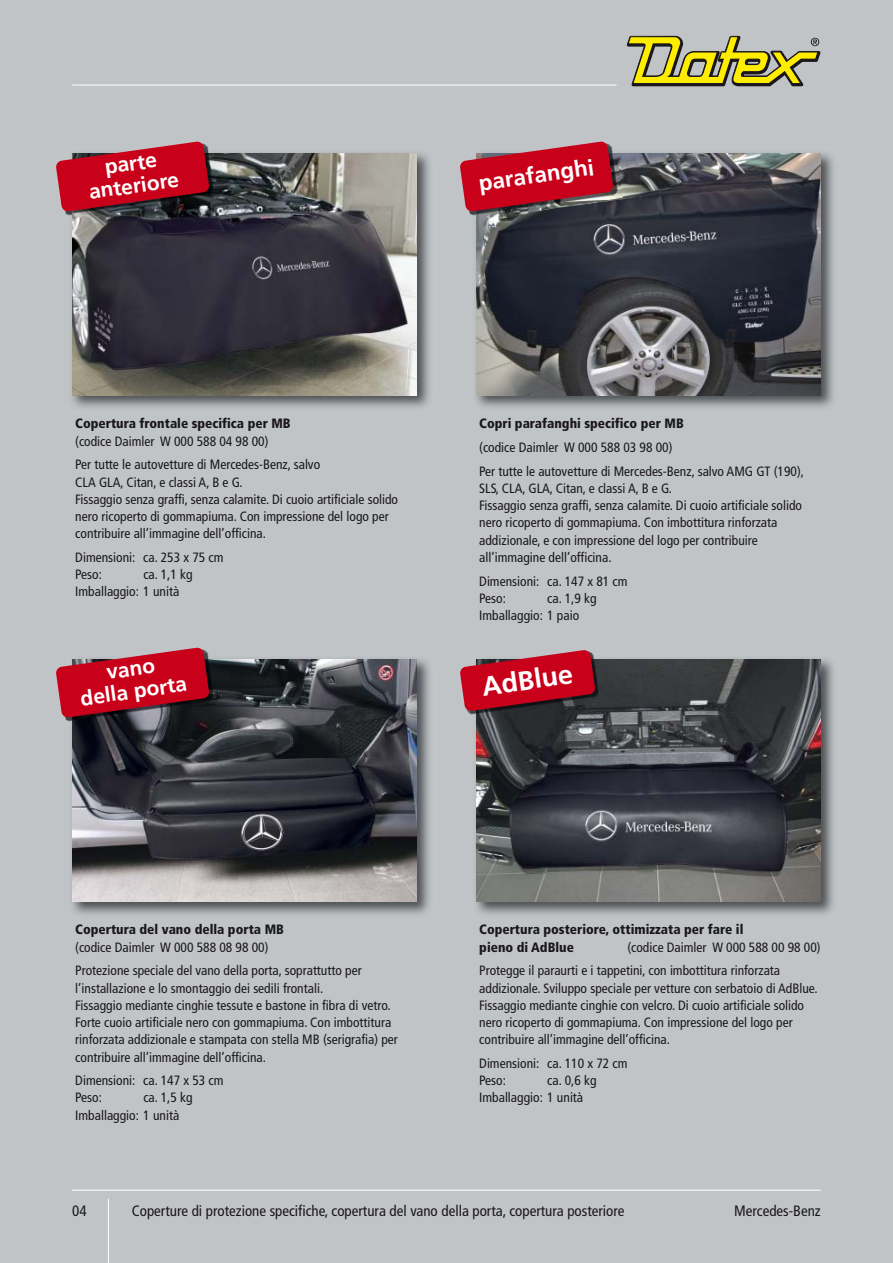
<style>
.page{position:relative;width:893px;height:1263px;background:#c1c4c7}
.page>*{position:absolute;margin:0;border:0;box-sizing:border-box;transform-origin:0 0}
.t1{font:700 27px "Frutiger";color:#fff}
.t2{font:700 22.5px "Frutiger";color:#fff}
.t3{font:700 21px/22.5px "Frutiger";color:#fff;text-align:center}
.t4{font:condensed 15px "Frutiger";color:#1a171c}
.t5{font:condensed 13.5px/17.2px "Frutiger";color:#1a171c}
.t6{font:900 condensed 13.5px/17.2px "Frutiger";color:#1a171c}
</style>
<div class="page">
<hr style="left:72px;top:85px;width:545px;height:1px;background:#fff">
<svg style="left:627px;top:36px;width:193px;height:50px"></svg>
<hr style="left:72px;top:1190px;width:749px;height:1px;background:#fff">
<hr style="left:108px;top:1199px;width:1px;height:64px;background:#fff">
<img style="left:72px;top:153px;width:358px;height:255px">
<img style="left:72px;top:153px;width:345px;height:242px">
<img style="left:72px;top:659px;width:358px;height:256px">
<img style="left:72px;top:659px;width:345px;height:242px">
<img style="left:65px;top:212px;width:7px;height:4px">
<img style="left:72px;top:153px;width:147px;height:67px">
<svg style="left:56px;top:141px;width:153px;height:71px"></svg>
<img style="left:65px;top:718px;width:7px;height:4px">
<img style="left:72px;top:659px;width:147px;height:66px">
<svg style="left:56px;top:647px;width:153px;height:71px"></svg>
<img style="left:476px;top:153px;width:358px;height:255px">
<img style="left:476px;top:153px;width:345px;height:242px">
<img style="left:469px;top:212px;width:7px;height:4px">
<img style="left:476px;top:153px;width:147px;height:67px">
<svg style="left:460px;top:141px;width:153px;height:71px"></svg>
<img style="left:476px;top:659px;width:358px;height:256px">
<img style="left:476px;top:659px;width:345px;height:242px">
<img style="left:467px;top:711px;width:9px;height:4px">
<img style="left:476px;top:659px;width:129px;height:60px">
<svg style="left:460px;top:650px;width:135px;height:61px"></svg>
<h3 class="t3" style="left:85px;top:160px;width:92px;rotate:-8deg">parte anteriore</h3>
<h2 class="t2" style="left:478px;top:174px;width:118px;rotate:-8deg">parafanghi</h2>
<p class="t6" style="left:75px;top:416px;width:217px">Copertura frontale specifica per MB</p>
<p class="t5" style="left:75px;top:430px;width:246px;line-height:23.7px">(codice Daimler W 000 588 04 98 00)<br>Per tutte le autovetture di Mercedes-Benz, salvo</p>
<p class="t5" style="left:75px;top:474px;width:324px">CLA GLA, Citan, e classi A, B e G.<br>Fissaggio senza graffi, senza calamite. Di cuoio artificiale solido nero ricoperto di gommapiuma. Con impressione del logo per contribuire all’immagine dell’officina.</p>
<p class="t5" style="left:75px;top:550px;width:150px">Dimensioni: ca. 253 x 75 cm<br>Peso:</p>
<p class="t5" style="left:75px;top:567px;width:119px;text-indent:68px">ca. 1,1 kg<br>Imballaggio: 1 unità</p>
<h3 class="t3" style="left:76px;top:666px;width:109px;rotate:-8deg">vano<br>della porta</h3>
<p class="t6" style="left:479px;top:416px;width:206px">Copri parafanghi specifico per MB</p>
<p class="t5" style="left:479px;top:437px;width:326px;line-height:23.7px">(codice Daimler W 000 588 03 98 00)<br>Per tutte le autovetture di Mercedes-Benz, salvo AMG GT (190),</p>
<p class="t5" style="left:479px;top:481px;width:324px">SLS, CLA, GLA, Citan, e classi A, B e G.<br>Fissaggio senza graffi, senza calamite. Di cuoio artificiale solido nero ricoperto di gommapiuma. Con imbottitura rinforzata addizionale, e con impressione del logo per contribuire all’immagine dell’officina.</p>
<p class="t5" style="left:479px;top:573px;width:150px">Dimensioni: ca. 147 x 81 cm<br>Peso:</p>
<p class="t5" style="left:479px;top:590px;width:119px;text-indent:68px">ca. 1,9 kg<br>Imballaggio: 1 paio</p>
<h1 class="t1" style="left:481px;top:675px;width:93px;rotate:-8deg">AdBlue</h1>
<p class="t6" style="left:75px;top:922px;width:210px">Copertura del vano della porta MB</p>
<p class="t5" style="left:75px;top:936px;width:288px;line-height:23.7px">(codice Daimler W 000 588 08 98 00)<br>Protezione speciale del vano della porta, soprattutto per</p>
<p class="t5" style="left:75px;top:980px;width:324px">l’installazione e lo smontaggio dei sedili frontali.<br>Fissaggio mediante cinghie tessute e bastone in fibra di vetro.<br>Forte cuoio artificiale nero con gommapiuma. Con imbottitura rinforzata addizionale e stampata con stella MB (serigrafia) per contribuire all’immagine dell’officina.</p>
<p class="t5" style="left:75px;top:1073px;width:150px">Dimensioni: ca. 147 x 53 cm<br>Peso:</p>
<p class="t5" style="left:75px;top:1090px;width:119px;text-indent:68px">ca. 1,5 kg<br>Imballaggio: 1 unità</p>
<p class="t6" style="left:479px;top:922px;width:266px">Copertura posteriore, ottimizzata per fare il pieno di AdBlue</p>
<p class="t5" style="left:479px;top:936px;width:343px;line-height:23.7px;text-indent:148px">(codice Daimler W 000 588 00 98 00)<br>Protegge il paraurti e i tappetini, con imbottitura rinforzata</p>
<p class="t5" style="left:479px;top:980px;width:340px">addizionale. Sviluppo speciale per vetture con serbatoio di AdBlue.<br>Fissaggio mediante cinghie con velcro. Di cuoio artificiale solido nero ricoperto di gommapiuma. Con impressione del logo per contribuire all’immagine dell’officina.</p>
<p class="t5" style="left:479px;top:1056px;width:150px">Dimensioni: ca. 110 x 72 cm<br>Peso:</p>
<p class="t5" style="left:479px;top:1073px;width:119px;text-indent:68px">ca. 0,6 kg<br>Imballaggio: 1 unità</p>
<p class="t4" style="left:72px;top:1204px;width:16px">04</p>
<p class="t4" style="left:132px;top:1204px;width:494px">Coperture di protezione specifiche, copertura del vano della porta, copertura posteriore</p>
<p class="t4" style="left:734px;top:1204px;width:88px">Mercedes-Benz</p>
</div>
